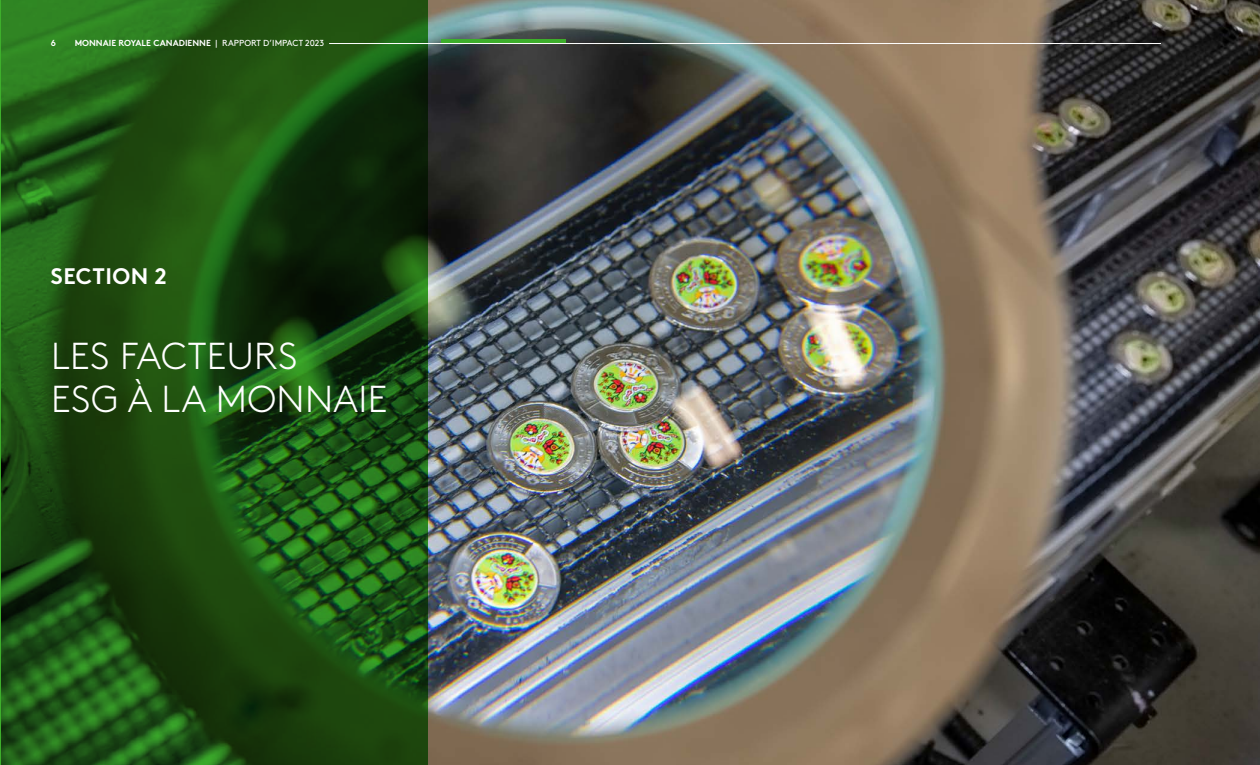
<style>
.page{position:relative;width:1260px;height:765px;background:#fff}
.page>*{position:absolute;margin:0;border:0;box-sizing:border-box;transform-origin:0 0}
.t1{font:300 37.5px/42.5px "Brown Pro";letter-spacing:.01em;color:#fff}
.t2{font:700 22.5px "Brown Pro";letter-spacing:.02em;color:#fff}
.t3{font:700 8.75px "Brown Pro";color:#fff}
.s1{font-weight:400}
</style>
<div class="page">
<img style="left:427px;top:0;width:833px;height:765px">
<svg style="left:0;top:0;width:427px;height:765px;background:#1c4d12"></svg>
<hr style="left:329px;top:43px;width:832px;height:1px;background:#fff">
<hr style="left:442px;top:39px;width:124px;height:4px;background:#3dae2b">
<p class="t3" style="left:51px;top:36px;width:7px">6</p>
<p class="t3" style="left:75px;top:36px;width:251px">MONNAIE ROYALE CANADIENNE <span class="s1">| RAPPORT D’IMPACT 2023</span></p>
<h2 class="t2" style="left:51px;top:258px;width:117px">SECTION 2</h2>
<h1 class="t1" style="left:51px;top:332px;width:338px">LES FACTEURS<br>ESG À LA MONNAIE</h1>
</div>
